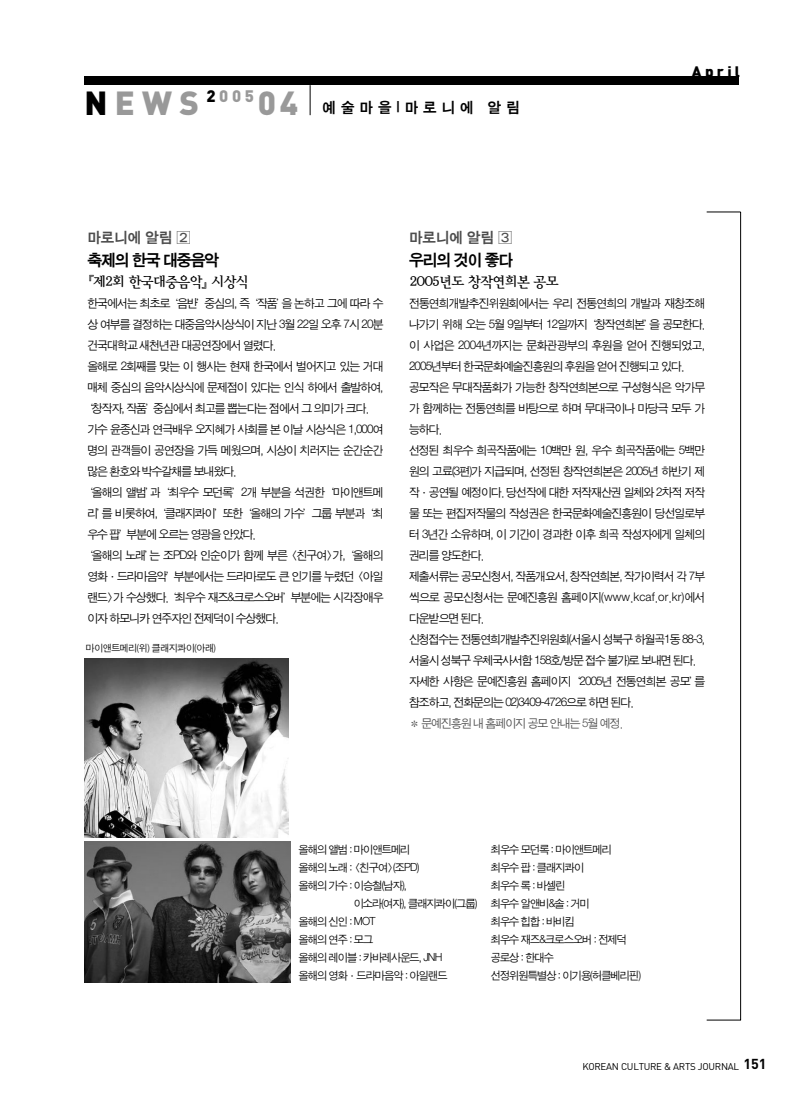
<style>
.page{position:relative;width:807px;height:1106px;background:#fff}
.page>*{position:absolute;margin:0;border:0;box-sizing:border-box;transform-origin:0 0}
.t1{font:900 33px "DIN";color:#999}
.t2{font:16.5px "Sand Kg";letter-spacing:-.065em;color:#000}
.t3{font:900 16.5px "DIN";color:#999}
.t4{font:15px "Sand Kg";color:#4d4d4d}
.t5{font:15px "Sand Kg";letter-spacing:.335em;color:#000}
.t6{font:900 15px "DIN";letter-spacing:.22em;color:#000}
.t7{font:14.25px "Y Mj O24";letter-spacing:-.14em;color:#000}
.t8{font:12px "Sand Jg";letter-spacing:-.075em;color:#000}
.t9{font:12px "Sand Jg";letter-spacing:-.05em;color:#000}
.t10{font:12px "Sand Jg";letter-spacing:-.075em;color:#4d4d4d}
.t11{font:11.25px/18px "Sand Jg";letter-spacing:-.075em;color:#000}
.t12{font:9.75px "DIN";letter-spacing:-.025em;color:#000}
.t13{font:9.75px "Sand Jg";letter-spacing:-.025em;color:#000}
.s1{color:#000}
.s2{font-size:33px}
.s3{font-weight:700;font-size:14.25px}
</style>
<div class="page">
<div style="left:84px;top:77px;width:655px;height:8px;background:#000"></div>
<hr style="left:310px;top:85px;width:1px;height:30px;background:#000">
<hr style="left:707px;top:212px;width:34px;height:1px;background:#000">
<hr style="left:707px;top:1019px;width:34px;height:1px;background:#000">
<hr style="left:740px;top:212px;width:1px;height:808px;background:#000">
<img style="left:84px;top:841px;width:206px;height:141px">
<img style="left:84px;top:658px;width:205px;height:179px">
<p class="t3" style="left:206px;top:90px;width:93px"><span class="s1">2</span>005<span class="s2">04</span></p>
<p class="t1" style="left:84px;top:91px;width:116px"><span class="s1">N</span>EWS</p>
<p class="t5" style="left:323px;top:101px;width:199px">예술마을|마로니에 알림</p>
<p class="t6" style="left:692px;top:67px;width:50px">April</p>
<p class="t4" style="left:87px;top:230px;width:87px">마로니에 알림</p>
<p class="t2" style="left:87px;top:252px;width:133px">축제의 한국 대중음악</p>
<p class="t7" style="left:80px;top:275px;width:171px">『제2회 한국대중음악』시상식</p>
<p class="t8" style="left:87px;top:298px;width:298px">한국에서는 최초로‘음반’중심의, 즉‘작품’을 논하고 그에 따라 수</p>
<p class="t8" style="left:87px;top:319px;width:298px">상 여부를 결정하는 대중음악시상식이 지난 3월 22일 오후 7시 20분</p>
<p class="t8" style="left:87px;top:340px;width:190px">건국대학교 새천년관 대공연장에서 열렸다.</p>
<p class="t8" style="left:87px;top:361px;width:298px">올해로 2회째를 맞는 이 행사는 현재 한국에서 벌어지고 있는 거대</p>
<p class="t8" style="left:87px;top:382px;width:298px">매체 중심의 음악시상식에 문제점이 있다는 인식 하에서 출발하여,</p>
<p class="t8" style="left:82px;top:403px;width:288px">‘창작자, 작품’중심에서 최고를 뽑는다는 점에서 그 의미가 크다.</p>
<p class="t8" style="left:87px;top:424px;width:298px">가수 윤종신과 연극배우 오지혜가 사회를 본 이날 시상식은 1,000여</p>
<p class="t8" style="left:87px;top:445px;width:298px">명의 관객들이 공연장을 가득 메웠으며, 시상이 치러지는 순간순간</p>
<p class="t8" style="left:87px;top:466px;width:151px">많은 환호와 박수갈채를 보내왔다.</p>
<p class="t8" style="left:82px;top:487px;width:303px">‘올해의 앨범’과‘최우수 모던록’2개 부분을 석권한‘마이앤트메</p>
<p class="t8" style="left:87px;top:508px;width:298px">리’를 비롯하여, ‘클래지콰이’또한‘올해의 가수’그룹 부분과‘최</p>
<p class="t8" style="left:87px;top:529px;width:170px">우수 팝’부분에 오르는 영광을 안았다.</p>
<p class="t8" style="left:82px;top:550px;width:303px">‘올해의 노래’는 조PD와 인순이가 함께 부른 &lt;친구여&gt;가, ‘올해의</p>
<p class="t8" style="left:87px;top:571px;width:298px">영화·드라마음악’부분에서는 드라마로도 큰 인기를 누렸던 &lt;아일</p>
<p class="t8" style="left:87px;top:592px;width:298px">랜드&gt;가 수상했다. ‘최우수 재즈&amp;크로스오버’부분에는 시각장애우</p>
<p class="t8" style="left:87px;top:613px;width:193px">이자 하모니카 연주자인 전제덕이 수상했다.</p>
<p class="t13" style="left:86px;top:643px;width:131px">마이앤트메리(위) 클래지콰이(아래)</p>
<p class="t4" style="left:409px;top:230px;width:87px">마로니에 알림</p>
<p class="t2" style="left:409px;top:252px;width:106px">우리의 것이 좋다</p>
<p class="t7" style="left:409px;top:275px;width:152px">2005년도 창작연희본 공모</p>
<p class="t8" style="left:409px;top:298px;width:298px">전통연희개발추진위원회에서는 우리 전통연희의 개발과 재창조해</p>
<p class="t8" style="left:409px;top:319px;width:298px">나가기 위해 오는 5월 9일부터 12일까지‘창작연희본’을 공모한다.</p>
<p class="t9" style="left:409px;top:340px;width:298px">이 사업은 2004년까지는 문화관광부의 후원을 얻어 진행되었고,</p>
<p class="t8" style="left:409px;top:361px;width:277px">2005년부터 한국문화예술진흥원의 후원을 얻어 진행되고 있다.</p>
<p class="t8" style="left:409px;top:382px;width:298px">공모작은 무대작품화가 가능한 창작연희본으로 구성형식은 악가무</p>
<p class="t8" style="left:409px;top:403px;width:298px">가 함께하는 전통연희를 바탕으로 하며 무대극이나 마당극 모두 가</p>
<p class="t8" style="left:409px;top:424px;width:34px">능하다.</p>
<p class="t8" style="left:409px;top:445px;width:298px">선정된 최우수 희곡작품에는 10백만 원, 우수 희곡작품에는 5백만</p>
<p class="t8" style="left:409px;top:466px;width:298px">원의 고료(3편)가 지급되며, 선정된 창작연희본은 2005년 하반기 제</p>
<p class="t8" style="left:409px;top:487px;width:298px">작·공연될 예정이다. 당선작에 대한 저작재산권 일체와 2차적 저작</p>
<p class="t8" style="left:409px;top:508px;width:298px">물 또는 편집저작물의 작성권은 한국문화예술진흥원이 당선일로부</p>
<p class="t8" style="left:409px;top:529px;width:298px">터 3년간 소유하며, 이 기간이 경과한 이후 희곡 작성자에게 일체의</p>
<p class="t8" style="left:409px;top:550px;width:76px">권리를 양도한다.</p>
<p class="t8" style="left:409px;top:571px;width:298px">제출서류는 공모신청서, 작품개요서, 창작연희본, 작가이력서 각 7부</p>
<p class="t8" style="left:409px;top:592px;width:298px">씩으로 공모신청서는 문예진흥원 홈페이지(www.kcaf.or.kr)에서</p>
<p class="t8" style="left:409px;top:613px;width:76px">다운받으면 된다.</p>
<p class="t8" style="left:409px;top:634px;width:298px">신청접수는 전통연희개발추진위원회(서울시 성북구 하월곡1동 88-3,</p>
<p class="t8" style="left:409px;top:655px;width:288px">서울시 성북구 우체국사서함 158호/방문 접수 불가)로 보내면 된다.</p>
<p class="t8" style="left:409px;top:676px;width:298px">자세한 사항은 문예진흥원 홈페이지‘2005년 전통연희본 공모’를</p>
<p class="t8" style="left:409px;top:697px;width:226px">참조하고, 전화문의는 02)3409-4726으로 하면 된다.</p>
<p class="t10" style="left:421px;top:718px;width:203px">문예진흥원 내 홈페이지 공모 안내는 5월 예정.</p>
<p class="t11" style="left:299px;top:841px;width:113px">올해의 앨범 : 마이앤트메리</p>
<p class="t11" style="left:299px;top:859px;width:122px">올해의 노래 : &lt;친구여&gt;(조PD)</p>
<p class="t11" style="left:299px;top:877px;width:110px">올해의 가수 : 이승철(남자),</p>
<p class="t11" style="left:354px;top:895px;width:125px">이소라(여자), 클래지콰이(그룹)</p>
<p class="t11" style="left:299px;top:913px;width:78px">올해의 신인 : MOT</p>
<p class="t11" style="left:299px;top:931px;width:76px">올해의 연주 : 모그</p>
<p class="t11" style="left:299px;top:949px;width:145px">올해의 레이블 : 카바레사운드, JNH</p>
<p class="t11" style="left:299px;top:967px;width:151px">올해의 영화·드라마음악 : 아일랜드</p>
<p class="t11" style="left:491px;top:841px;width:152px">최우수 모던록 : 마이앤트메리 최우수 팝 : 클래지콰이<br>최우수 록 : 바셀린<br>최우수 알앤비&amp;솔 : 거미<br>최우수 힙합 : 바비킴<br>최우수 재즈&amp;크로스오버 : 전제덕 공로상 : 한대수<br>선정위원특별상 : 이기용(허클베리핀)</p>
<p class="t12" style="left:582px;top:1062px;width:186px">KOREAN CULTURE &amp; ARTS JOURNAL <span class="s3">151</span></p>
</div>
